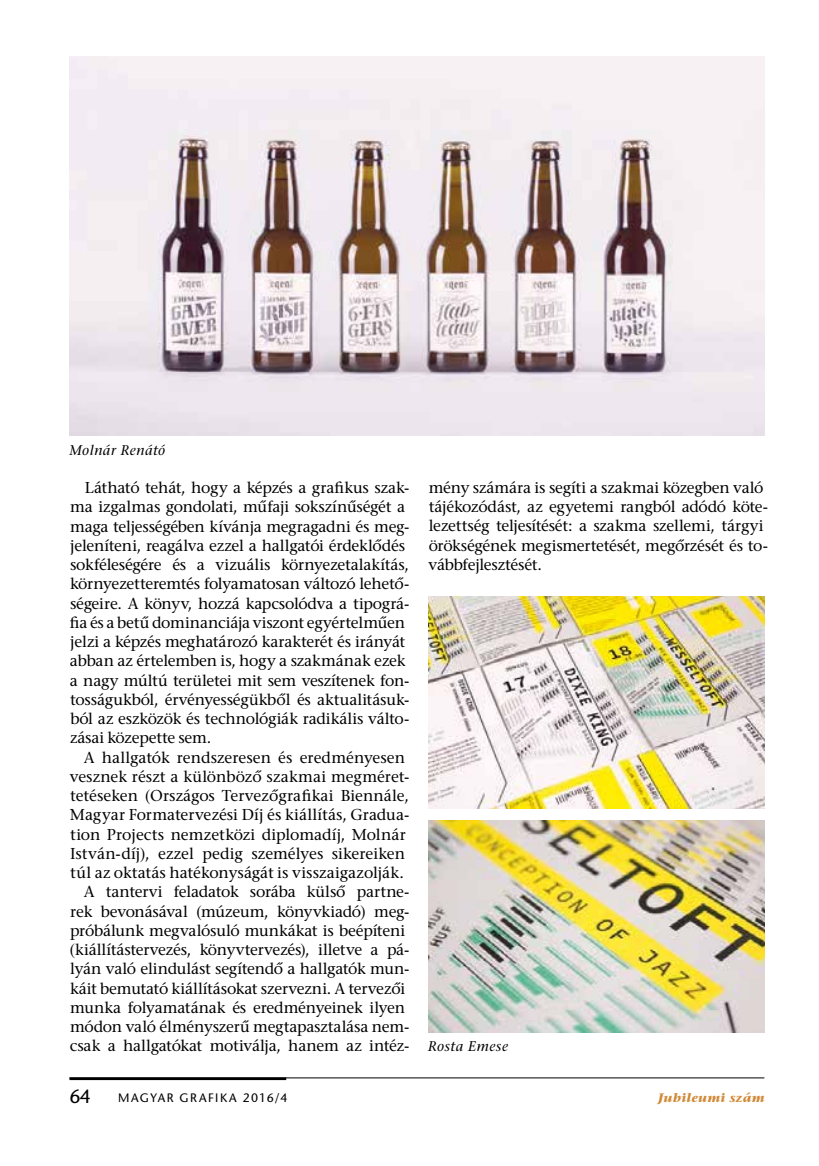
<style>
.page{position:relative;width:819px;height:1166px;background:#fff}
.page>*{position:absolute;margin:0;border:0;box-sizing:border-box;transform-origin:0 0}
.t1{font:19.25px "ITC Stone Sans";color:#000}
.t2{font:15.75px/19.2px "ITC Stone Serif";letter-spacing:-.01em;color:#000}
.t3{font:italic 14px "ITC Stone Serif";letter-spacing:.035em;color:#000}
.t4{font:12.25px "ITC Stone Sans";letter-spacing:.12em;color:#000}
.t5{font:italic 700 12.25px "ITC Stone Serif";letter-spacing:.03em;color:#d18a38}
</style>
<div class="page">
<hr style="left:69px;top:1077px;width:695px;height:1px;background:#000">
<hr style="left:69px;top:1077px;width:217px;height:3px;background:#000">
<img style="left:69px;top:57px;width:695px;height:378px">
<img style="left:428px;top:821px;width:336px;height:211px">
<img style="left:428px;top:597px;width:336px;height:211px">
<p class="t3" style="left:69px;top:442px;width:97px">Molnár Renátó</p>
<p class="t2" style="left:70px;top:480px;width:341px;text-indent:15px">Látható tehát, hogy a képzés a grafikus szak&shy;ma izgalmas gondolati, műfaji sokszínűségét a maga teljességében kívánja megragadni és meg&shy;jeleníteni, reagálva ezzel a hallgatói érdeklődés sokféleségére és a vizuális környezetalakítás, környezetteremtés folyamatosan változó lehető&shy;ségeire. A könyv, hozzá kapcsolódva a tipográ&shy;fia és a betű dominanciája viszont egyértelműen jelzi a képzés meghatározó karakterét és irányát abban az értelemben is, hogy a szakmának ezek a nagy múltú területei mit sem veszítenek fon&shy;tosságukból, érvényességükből és aktualitásuk&shy;ból az eszközök és technológiák radikális válto&shy;zásai közepette sem.</p>
<p class="t2" style="left:84px;top:749px;width:323px">A hallgatók rendszeresen és eredményesen</p>
<p class="t2" style="left:70px;top:769px;width:341px">vesznek részt a különböző szakmai megméret-</p>
<p class="t2" style="left:70px;top:788px;width:340px">tetéseken (Országos Tervezőgrafikai Biennále,</p>
<p class="t2" style="left:70px;top:807px;width:341px">Magyar Formatervezési Díj és kiállítás, Gradua-</p>
<p class="t2" style="left:70px;top:826px;width:337px">tion Projects nemzetközi diplomadíj, Molnár</p>
<p class="t2" style="left:70px;top:846px;width:336px">István-díj), ezzel pedig személyes sikereiken</p>
<p class="t2" style="left:70px;top:865px;width:335px">túl az oktatás hatékonyságát is visszaigazolják.</p>
<p class="t2" style="left:84px;top:884px;width:327px">A tantervi feladatok sorába külső partne-</p>
<p class="t2" style="left:70px;top:903px;width:341px">rek bevonásával (múzeum, könyvkiadó) meg-</p>
<p class="t2" style="left:70px;top:923px;width:337px">próbálunk megvalósuló munkákat is beépíteni</p>
<p class="t2" style="left:69px;top:942px;width:341px">(kiállítástervezés, könyvtervezés), illetve a pá-</p>
<p class="t2" style="left:70px;top:961px;width:341px">lyán való elindulást segítendő a hallgatók mun-</p>
<p class="t2" style="left:70px;top:980px;width:336px">káit bemutató kiállításokat szervezni. A tervezői</p>
<p class="t2" style="left:70px;top:1000px;width:336px">munka folyamatának és eredményeinek ilyen</p>
<p class="t2" style="left:70px;top:1019px;width:341px">módon való élményszerű megtapasztalása nem-</p>
<p class="t2" style="left:70px;top:1038px;width:341px">csak a hallgatókat motiválja, hanem az intéz-</p>
<p class="t2" style="left:428px;top:480px;width:341px">mény számára is segíti a szakmai közegben való tájékozódást, az egyetemi rangból adódó köte&shy;lezettség teljesítését: a szakma szellemi, tárgyi örökségének megismertetését, megőrzését és to&shy;vábbfejlesztését.</p>
<p class="t3" style="left:428px;top:1039px;width:81px">Rosta Emese</p>
<p class="t1" style="left:69px;top:1085px;width:23px">64</p>
<p class="t4" style="left:118px;top:1091px;width:171px">MAGYAR GRAFIKA 2016/4</p>
<p class="t5" style="left:658px;top:1091px;width:108px">Jubileumi szám</p>
</div>
